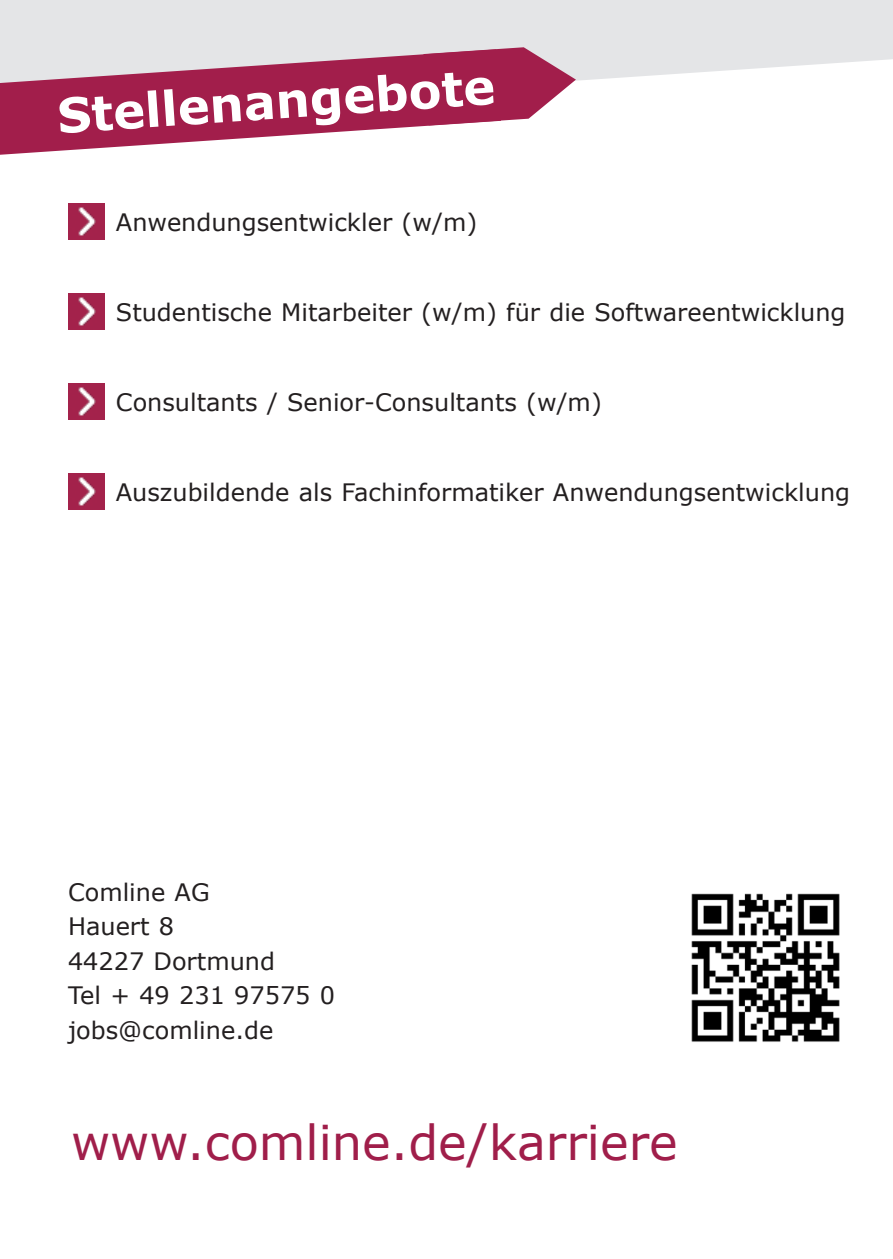
<style>
.page{position:relative;width:893px;height:1259px;background:#fff}
.page>*{position:absolute;margin:0;border:0;box-sizing:border-box;transform-origin:0 0}
.t1{font:48px "Verdana";color:#a01e4a}
.t2{font:700 48px "Verdana";color:#fff}
.t3{font:24px/34.5px "Verdana";color:#231f20}
</style>
<div class="page">
<img style="left:691px;top:893px;width:149px;height:149px">
<img style="left:68px;top:203px;width:36px;height:36px">
<img style="left:68px;top:293px;width:36px;height:37px">
<img style="left:68px;top:383px;width:36px;height:37px">
<img style="left:68px;top:474px;width:36px;height:36px">
<div style="left:0;top:0;width:893px;height:81px;background:#e4e5e7"></div>
<svg style="left:377px;top:47px;width:199px;height:74px"></svg>
<svg style="left:0;top:49px;width:501px;height:106px;fill:#a21e4b"></svg>
<h1 class="t2" style="left:55px;top:82px;width:440px;rotate:-4deg">Stellenangebote</h1>
<p class="t3" style="left:116px;top:205px;width:363px">Anwendungsentwickler (w/m)</p>
<p class="t3" style="left:116px;top:295px;width:731px">Studentische Mitarbeiter (w/m) für die Softwareentwicklung</p>
<p class="t3" style="left:116px;top:385px;width:487px">Consultants / Senior-Consultants (w/m)</p>
<p class="t3" style="left:116px;top:475px;width:736px">Auszubildende als Fachinformatiker Anwendungsentwicklung</p>
<p class="t3" style="left:68px;top:874px;width:268px">Comline AG<br>Hauert 8<br>44227 Dortmund<br>Tel + 49 231 97575 0 jobs@comline.de</p>
<h1 class="t1" style="left:71px;top:1110px;width:608px">www.comline.de/karriere</h1>
</div>
